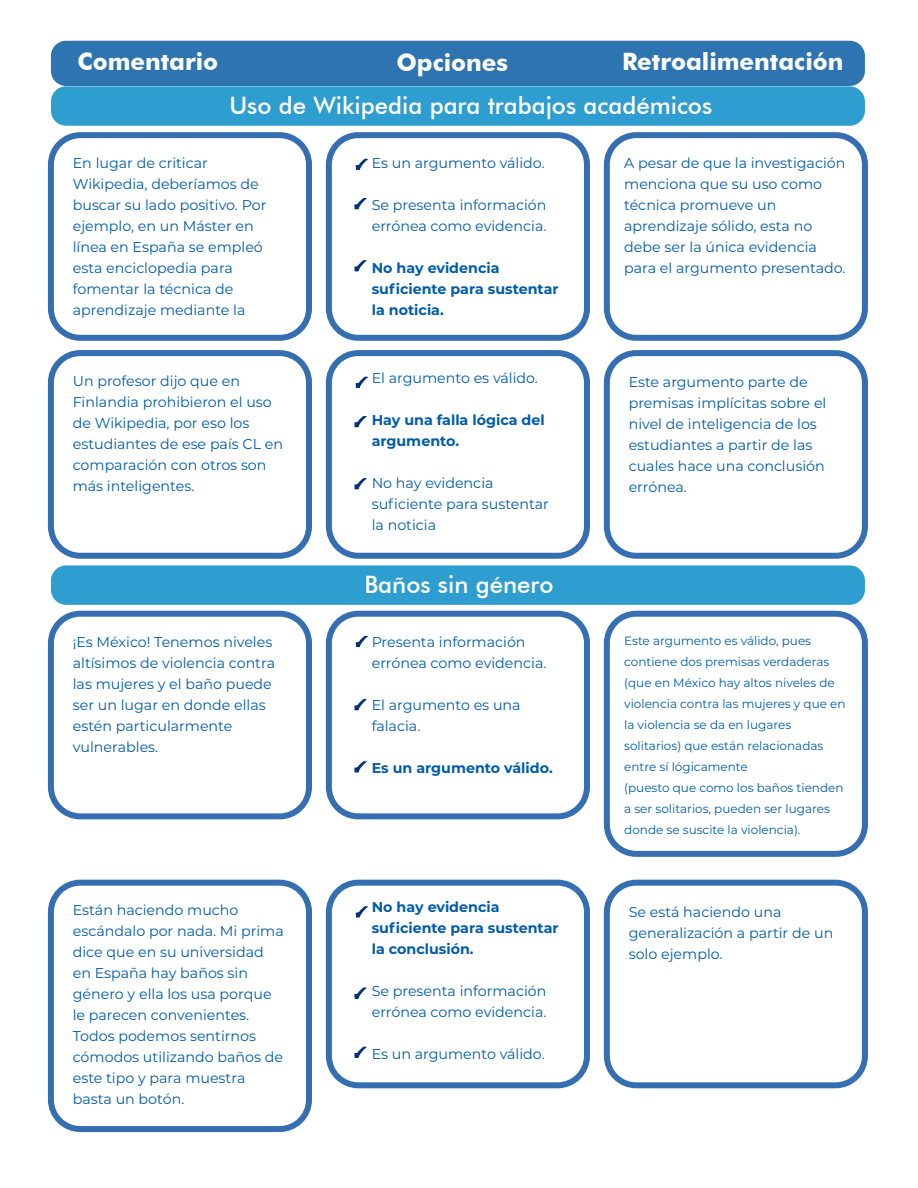
<style>
.page{position:relative;width:918px;height:1188px;background:#fff}
.page>*{position:absolute;margin:0;border:0;box-sizing:border-box;transform-origin:0 0}
.t1{font:500 24px "Futura BT";color:#fff}
.t2{font:700 24px "Futura BT";color:#fff}
.t3{font:14.25px/21px "Montserrat";color:#015bab}
.t4{font:700 14.25px/21px "Montserrat";color:#015bab}
.t5{font:12px/21px "Montserrat";color:#015bab}
</style>
<div class="page">
<svg style="left:356px;top:159px;width:12px;height:11px"></svg>
<svg style="left:354px;top:198px;width:13px;height:11px"></svg>
<svg style="left:354px;top:260px;width:13px;height:12px"></svg>
<div style="left:51px;top:86px;width:814px;height:40px;background:#2e9dd0;border-radius:15px"></div>
<div style="left:51px;top:41px;width:814px;height:45px;background:#2e74b1;border-radius:15px"></div>
<div style="left:51px;top:565px;width:814px;height:40px;background:#2e9dd0;border-radius:15px"></div>
<div style="left:48px;top:132px;width:264px;height:209px;border:6px solid #0a4fa2;border-radius:29px"></div>
<div style="left:326px;top:132px;width:264px;height:209px;border:6px solid #0a4fa2;border-radius:29px"></div>
<div style="left:604px;top:132px;width:264px;height:209px;border:6px solid #0a4fa2;border-radius:29px"></div>
<svg style="left:356px;top:377px;width:12px;height:11px"></svg>
<svg style="left:354px;top:416px;width:13px;height:11px"></svg>
<svg style="left:354px;top:478px;width:13px;height:11px"></svg>
<div style="left:48px;top:350px;width:264px;height:209px;border:6px solid #0a4fa2;border-radius:29px"></div>
<div style="left:326px;top:350px;width:264px;height:209px;border:6px solid #0a4fa2;border-radius:29px"></div>
<div style="left:604px;top:350px;width:264px;height:209px;border:6px solid #0a4fa2;border-radius:29px"></div>
<svg style="left:356px;top:636px;width:12px;height:11px"></svg>
<svg style="left:354px;top:699px;width:13px;height:11px"></svg>
<svg style="left:354px;top:761px;width:13px;height:12px"></svg>
<div style="left:48px;top:611px;width:264px;height:208px;border:6px solid #0a4fa2;border-radius:29px"></div>
<div style="left:326px;top:611px;width:264px;height:208px;border:6px solid #0a4fa2;border-radius:29px"></div>
<div style="left:604px;top:611px;width:264px;height:246px;border:6px solid #0a4fa2;border-radius:29px"></div>
<svg style="left:356px;top:906px;width:12px;height:12px"></svg>
<svg style="left:354px;top:987px;width:13px;height:12px"></svg>
<svg style="left:354px;top:1047px;width:13px;height:11px"></svg>
<div style="left:48px;top:880px;width:264px;height:252px;border:6px solid #0a4fa2;border-radius:29px"></div>
<div style="left:326px;top:880px;width:264px;height:208px;border:6px solid #0a4fa2;border-radius:29px"></div>
<div style="left:604px;top:880px;width:264px;height:208px;border:6px solid #0a4fa2;border-radius:29px"></div>
<h1 class="t2" style="left:78px;top:47px;width:142px">Comentario</h1>
<h1 class="t2" style="left:396px;top:48px;width:113px">Opciones</h1>
<h1 class="t2" style="left:622px;top:47px;width:223px">Retroalimentación</h1>
<h1 class="t1" style="left:229px;top:91px;width:484px">Uso de Wikipedia para trabajos académicos</h1>
<p class="t3" style="left:73px;top:152px;width:195px">En lugar de criticar<br>Wikipedia, deberíamos de buscar su lado positivo. Por ejemplo, en un Máster en línea en España se empleó esta enciclopedia para fomentar la técnica de aprendizaje mediante la</p>
<p class="t3" style="left:372px;top:152px;width:174px">Es un argumento válido.</p>
<p class="t3" style="left:372px;top:194px;width:176px">Se presenta información errónea como evidencia.</p>
<p class="t4" style="left:372px;top:257px;width:189px">No hay evidencia suficiente para sustentar la noticia.</p>
<p class="t3" style="left:73px;top:370px;width:212px">Un profesor dijo que en<br>Finlandia prohibieron el uso de Wikipedia, por eso los estudiantes de ese país CL en comparación con otros son más inteligentes.</p>
<p class="t3" style="left:372px;top:367px;width:168px">El argumento es válido.</p>
<p class="t4" style="left:372px;top:409px;width:175px">Hay una falla lógica del argumento.</p>
<p class="t3" style="left:372px;top:472px;width:179px">No hay evidencia suficiente para sustentar la noticia</p>
<h1 class="t1" style="left:364px;top:570px;width:191px">Baños sin género</h1>
<p class="t3" style="left:73px;top:630px;width:204px">¡Es México! Tenemos niveles altísimos de violencia contra las mujeres y el baño puede ser un lugar en donde ellas estén particularmente vulnerables.</p>
<p class="t3" style="left:372px;top:630px;width:176px">Presenta información errónea como evidencia.</p>
<p class="t3" style="left:372px;top:693px;width:150px">El argumento es una falacia.</p>
<p class="t4" style="left:372px;top:756px;width:183px">Es un argumento válido.</p>
<p class="t3" style="left:73px;top:899px;width:212px">Están haciendo mucho escándalo por nada. Mi prima dice que en su universidad en España hay baños sin género y ella los usa porque le parecen convenientes.<br>Todos podemos sentirnos cómodos utilizando baños de este tipo y para muestra basta un botón.</p>
<p class="t4" style="left:372px;top:896px;width:189px">No hay evidencia suficiente para sustentar la conclusión.</p>
<p class="t3" style="left:372px;top:980px;width:176px">Se presenta información errónea como evidencia.</p>
<p class="t3" style="left:372px;top:1043px;width:174px">Es un argumento válido.</p>
<p class="t3" style="left:624px;top:152px;width:223px">A pesar de que la investigación menciona que su uso como técnica promueve un aprendizaje sólido, esta no debe ser la única evidencia para el argumento presentado.</p>
<p class="t3" style="left:629px;top:371px;width:199px">Este argumento parte de premisas implícitas sobre el nivel de inteligencia de los estudiantes a partir de las cuales hace una conclusión errónea.</p>
<p class="t5" style="left:624px;top:630px;width:223px">Este argumento es válido, pues contiene dos premisas verdaderas (que en México hay altos niveles de violencia contra las mujeres y que en la violencia se da en lugares solitarios) que están relacionadas entre sí lógicamente<br>(puesto que como los baños tienden a ser solitarios, pueden ser lugares donde se suscite la violencia).</p>
<p class="t3" style="left:629px;top:901px;width:206px">Se está haciendo una generalización a partir de un solo ejemplo.</p>
</div>
